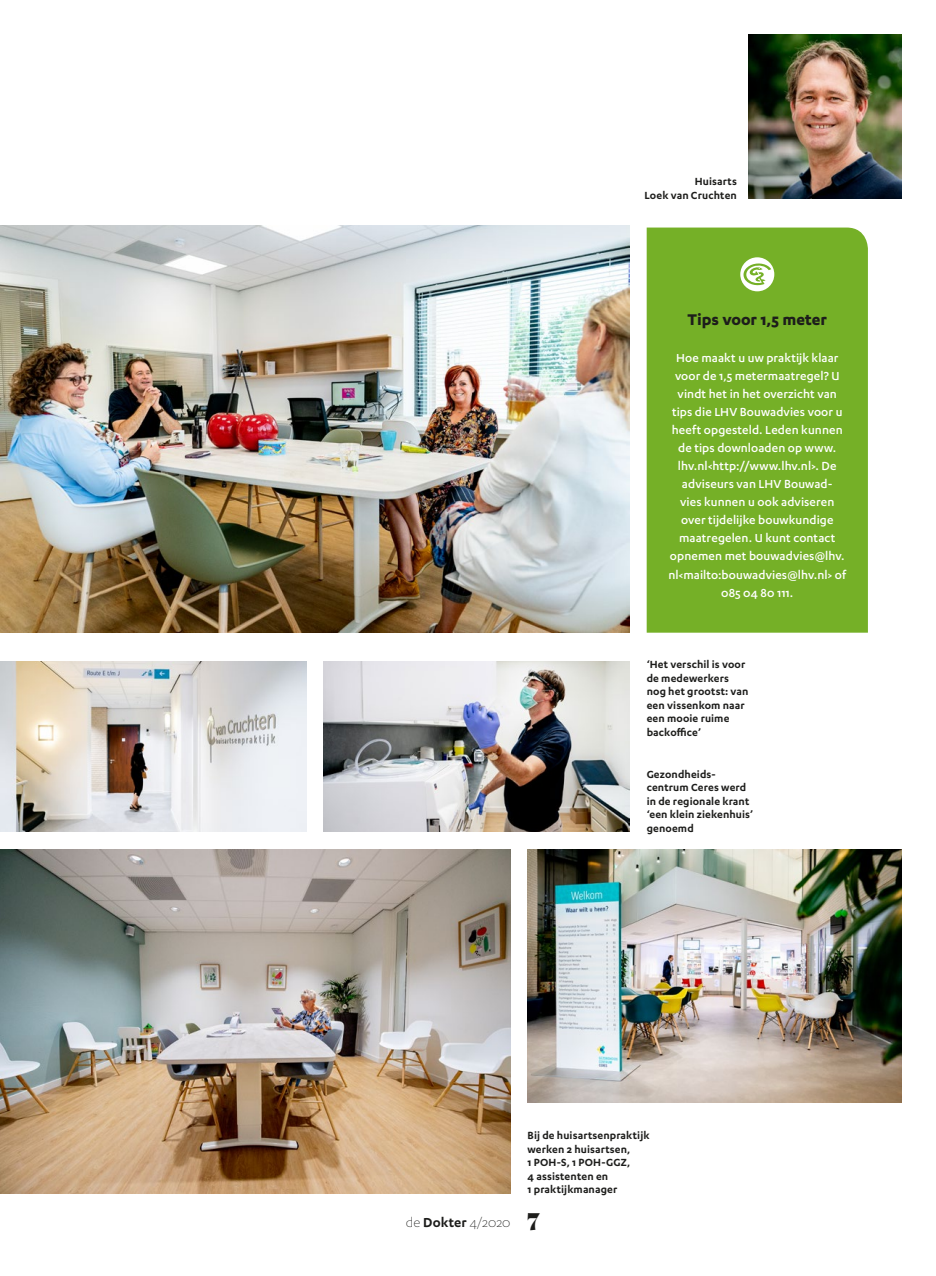
<style>
.page{position:relative;width:936px;height:1276px;background:#fff}
.page>*{position:absolute;margin:0;border:0;box-sizing:border-box;transform-origin:0 0}
.t1{font:900 24px "Domaine Disp Cond";color:#1d1d1b}
.t2{font:700 18px "Karbon";color:#1d1d1b}
.t3{font:300 15px "Karbon";letter-spacing:.005em;color:#1d1d1b}
.t4{font:500 13.5px/18.1px "Karbon";letter-spacing:.01em;color:#fff;text-align:center}
.t5{font:600 12px/13.5px "Karbon";letter-spacing:.01em;color:#1d1d1b}
.s1{font-weight:600}
</style>
<div class="page">
<img style="left:0;top:849px;width:510px;height:344px">
<img style="left:0;top:226px;width:629px;height:406px">
<img style="left:748px;top:34px;width:153px;height:165px">
<img style="left:527px;top:849px;width:374px;height:253px">
<img style="left:0;top:661px;width:306px;height:170px">
<img style="left:323px;top:661px;width:306px;height:170px">
<div style="left:646px;top:227px;width:221px;height:405px;background:#75b027"></div>
<svg style="left:740px;top:257px;width:34px;height:34px"></svg>
<p class="t5" style="left:644px;top:174px;width:94px;text-align:right">Huisarts<br>Loek van Cruchten</p>
<h2 class="t2" style="left:687px;top:310px;width:141px">Tips voor 1,5 meter</h2>
<p class="t4" style="left:668px;top:348px;width:179px">Hoe maakt u uw praktijk klaar voor de 1,5 metermaatregel? U vindt het in het overzicht van tips die LHV Bouwadvies voor u heeft opgesteld. Leden kunnen de tips downloaden op www. lhv.nl&lt;http://www.lhv.nl&gt;. De adviseurs van LHV Bouwad-<br>vies kunnen u ook adviseren over tijdelijke bouwkundige maatregelen. U kunt contact opnemen met bouwadvies@lhv. nl&lt;mailto:bouwadvies@lhv.nl&gt; of<br>085 04 80 111.</p>
<p class="t5" style="left:646px;top:657px;width:103px">‘Het verschil is voor de medewerkers nog het grootst: van een vissenkom naar een mooie ruime backoffice’</p>
<p class="t5" style="left:646px;top:766px;width:108px">Gezondheids&shy;centrum Ceres werd in de regionale krant ‘een klein ziekenhuis’ genoemd</p>
<p class="t5" style="left:527px;top:1128px;width:123px">Bij de huisartsenpraktijk werken 2 huisartsen,<br>1 POH-S, 1 POH-GGZ,<br>4 assistenten en<br>1 praktijkmanager</p>
<p class="t3" style="left:406px;top:1214px;width:106px">de <span class="s1">Dokter</span> 4/2020</p>
<h1 class="t1" style="left:527px;top:1206px;width:14px">7</h1>
</div>
